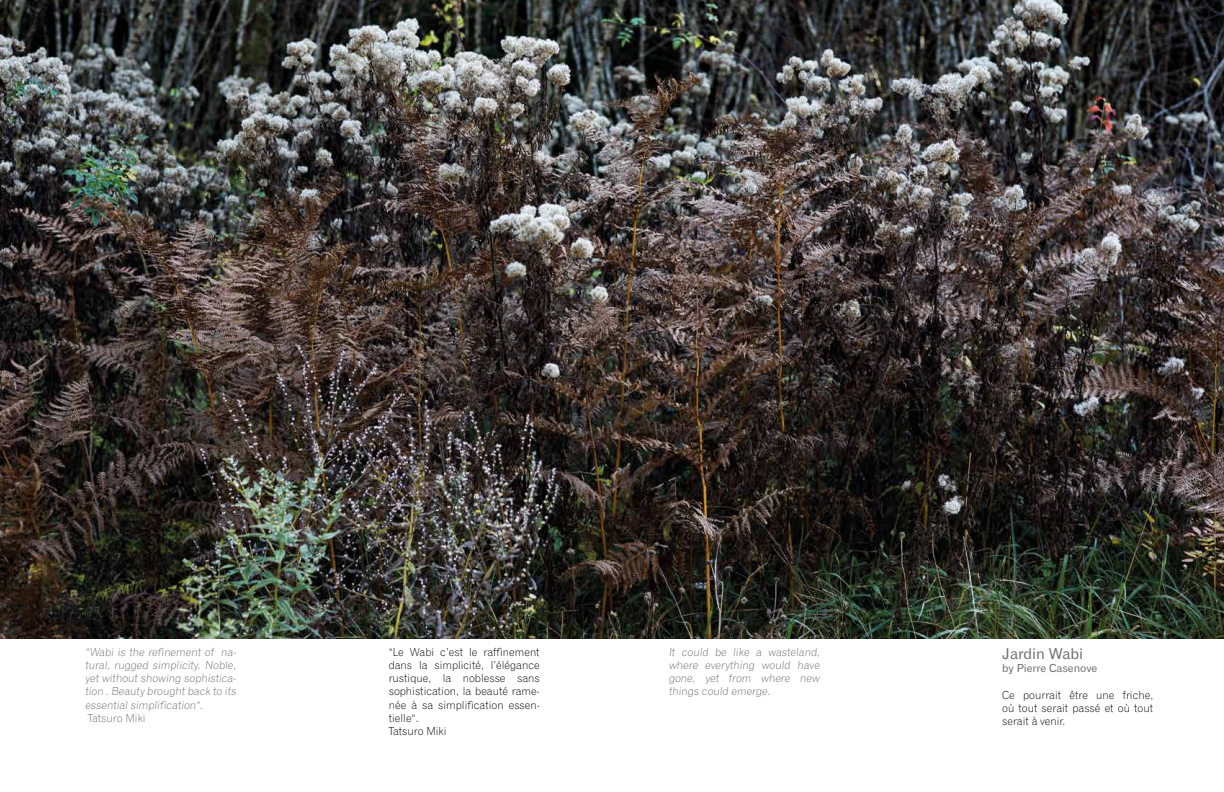
<style>
.page{position:relative;width:1224px;height:792px;background:#fff}
.page>*{position:absolute;margin:0;border:0;box-sizing:border-box;transform-origin:0 0}
.t1{font:15px "Gothic 720 BT Roman B";color:#706f6f}
.t2{font:11px/13.2px "Gothic 720 BT Light B";color:#706f6f;text-align:justify}
.t3{font:11px/13.2px "Gothic 720 BT Light B";color:#000;text-align:justify}
.t4{font:11px "Gothic 720 BT Roman B";color:#706f6f}
</style>
<div class="page">
<img style="left:0;top:0;width:1224px;height:638px">
<p class="t2" style="left:85px;top:645px;width:154px;text-align:left">“Wabi is the refinement of na&shy;tural, rugged simplicity. Noble, yet without showing sophistica&shy;tion . Beauty brought back to its essential simplification“.<br>Tatsuro Miki</p>
<p class="t3" style="left:389px;top:645px;width:152px;text-align:left">“Le Wabi c’est le raffinement dans la simplicité, l’élégance rustique, la noblesse sans sophistication, la beauté rame&shy;née à sa simplification essen&shy;tielle“.<br>Tatsuro Miki</p>
<p class="t2" style="left:669px;top:645px;width:154px">It could be like a wasteland, where everything would have gone, yet from where new things could emerge.</p>
<h1 class="t1" style="left:1002px;top:645px;width:83px">Jardin Wabi</h1>
<p class="t4" style="left:1002px;top:662px;width:97px">by Pierre Casenove</p>
<p class="t3" style="left:1002px;top:688px;width:152px">Ce pourrait être une friche, où tout serait passé et où tout serait à venir.</p>
</div>
